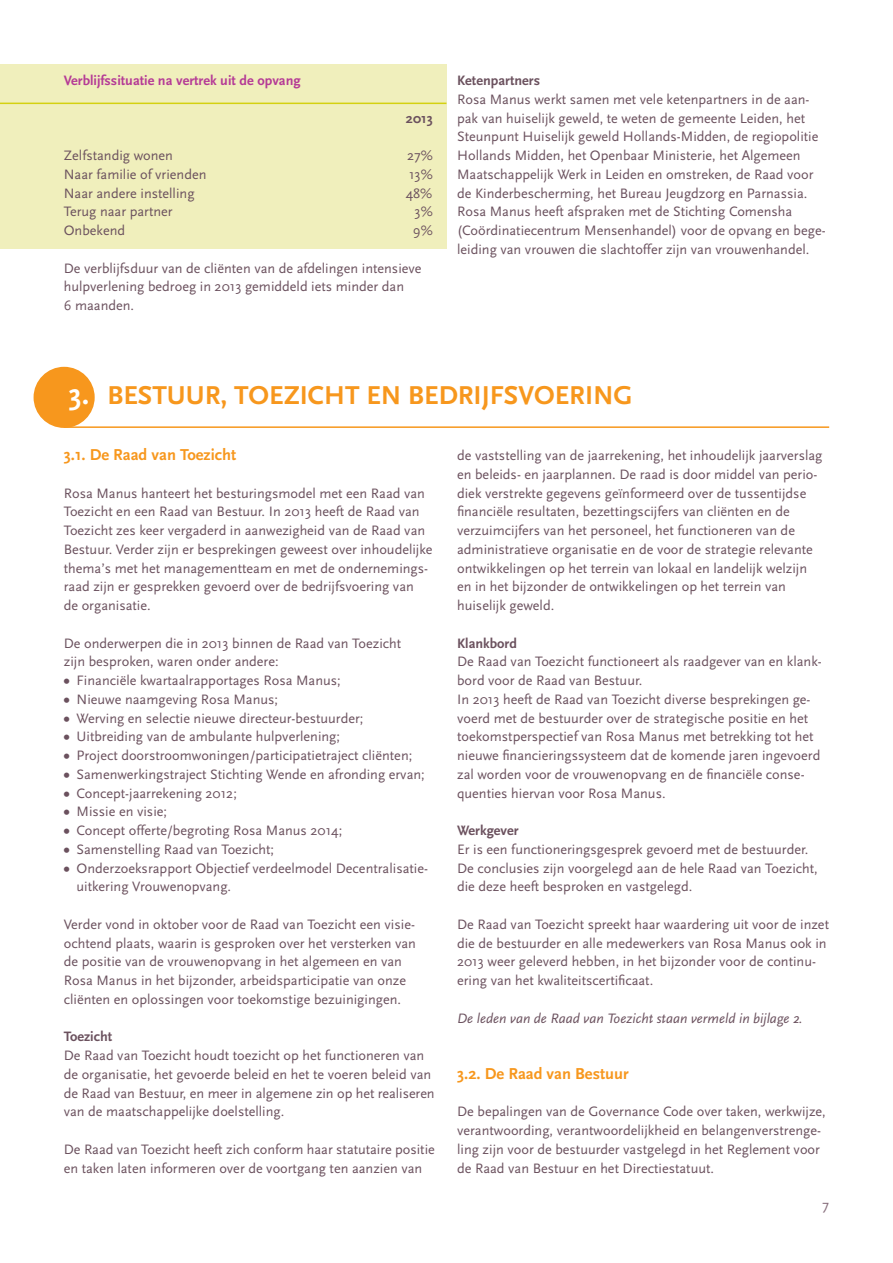
<style>
.page{position:relative;width:893px;height:1263px;background:#fff}
.page>*{position:absolute;margin:0;border:0;box-sizing:border-box;transform-origin:0 0}
.t1{font:700 30px "Scala Sans";color:#fff}
.t2{font:700 27px "Scala Sans";color:#f7971d}
.t3{font:700 16.5px "Scala Sans";color:#f7971d}
.t4{font:15px "Scala Sans";color:#876e7c}
.t5{font:14.25px/18.8px "Scala Sans";color:#6b515e}
.t6{font:italic 14.25px "Scala Sans";color:#6b515e}
.t7{font:700 14.25px "Scala Sans";color:#6b515e}
.t8{font:700 14.25px "Scala Sans";color:#b53b96}
.s1{font-weight:700;font-size:16.5px}
</style>
<div class="page">
<div style="left:0;top:64px;width:446px;height:185px;background:#f0efbc"></div>
<hr style="left:0;top:103px;width:446px;height:1px;background:#d4d110">
<div style="left:34px;top:367px;width:61px;height:61px;background:#f7971d;border-radius:50%"></div>
<hr style="left:64px;top:426px;width:765px;height:2px;background:#f7971d">
<p class="t8" style="left:64px;top:73px;width:238px">Verblijfssituatie na vertrek uit de opvang</p>
<p class="t7" style="left:406px;top:110px;width:28px">2013</p>
<p class="t5" style="left:64px;top:146px;width:111px">Zelfstandig wonen</p>
<p class="t5" style="left:407px;top:146px;width:27px">27%</p>
<p class="t5" style="left:64px;top:165px;width:144px">Naar familie of vrienden</p>
<p class="t5" style="left:409px;top:165px;width:25px">13%</p>
<p class="t5" style="left:64px;top:184px;width:132px">Naar andere instelling</p>
<p class="t5" style="left:406px;top:184px;width:28px">48%</p>
<p class="t5" style="left:64px;top:203px;width:110px">Terug naar partner</p>
<p class="t5" style="left:415px;top:203px;width:20px">3%</p>
<p class="t5" style="left:64px;top:221px;width:63px">Onbekend</p>
<p class="t5" style="left:413px;top:221px;width:21px">9%</p>
<p class="t5" style="left:64px;top:259px;width:359px">De verblijfsduur van de cliënten van de afdelingen intensieve hulpverlening bedroeg in 2013 gemiddeld iets minder dan</p>
<p class="t5" style="left:64px;top:296px;width:72px">6 maanden.</p>
<p class="t7" style="left:457px;top:73px;width:84px">Ketenpartners</p>
<p class="t5" style="left:457px;top:90px;width:363px">Rosa Manus werkt samen met vele ketenpartners in de aan&shy;pak van huiselijk geweld, te weten de gemeente Leiden, het Steunpunt Huiselijk geweld Hollands-Midden, de regiopolitie Hollands Midden, het Openbaar Ministerie, het Algemeen Maatschappelijk Werk in Leiden en omstreken, de Raad voor de Kinderbescherming, het Bureau Jeugdzorg en Parnassia.<br>Rosa Manus heeft afspraken met de Stichting Comensha</p>
<p class="t5" style="left:457px;top:221px;width:370px">(Coördinatiecentrum Mensenhandel) voor de opvang en bege&shy;leiding van vrouwen die slachtoffer zijn van vrouwenhandel.</p>
<p class="t2" style="left:107px;top:380px;width:527px">BESTUUR, TOEZICHT EN BEDRIJFSVOERING</p>
<p class="t3" style="left:64px;top:446px;width:174px">3.1. De Raad van Toezicht</p>
<p class="t5" style="left:64px;top:484px;width:370px">Rosa Manus hanteert het besturingsmodel met een Raad van Toezicht en een Raad van Bestuur. In 2013 heeft de Raad van Toezicht zes keer vergaderd in aanwezigheid van de Raad van Bestuur. Verder zijn er besprekingen geweest over inhoudelijke thema’s met het managementteam en met de ondernemings&shy;raad zijn er gesprekken gevoerd over de bedrijfsvoering van</p>
<p class="t5" style="left:64px;top:596px;width:88px">de organisatie.</p>
<p class="t5" style="left:64px;top:634px;width:339px">De onderwerpen die in 2013 binnen de Raad van Toezicht</p>
<p class="t5" style="left:64px;top:653px;width:216px">zijn besproken, waren onder andere:</p>
<p class="t5" style="left:64px;top:671px;width:278px"><span class="s1">•</span> Financiële kwartaalrapportages Rosa Manus;</p>
<p class="t5" style="left:64px;top:690px;width:216px"><span class="s1">•</span> Nieuwe naamgeving Rosa Manus;</p>
<p class="t5" style="left:64px;top:709px;width:301px"><span class="s1">•</span> Werving en selectie nieuwe directeur-bestuurder;</p>
<p class="t5" style="left:64px;top:728px;width:278px"><span class="s1">•</span> Uitbreiding van de ambulante hulpverlening;</p>
<p class="t5" style="left:64px;top:746px;width:350px"><span class="s1">•</span> Project doorstroomwoningen/participatietraject cliënten;</p>
<p class="t5" style="left:64px;top:765px;width:362px"><span class="s1">•</span> Samenwerkingstraject Stichting Wende en afronding ervan;</p>
<p class="t5" style="left:64px;top:784px;width:175px"><span class="s1">•</span> Concept-jaarrekening 2012;</p>
<p class="t5" style="left:64px;top:803px;width:105px"><span class="s1">•</span> Missie en visie;</p>
<p class="t5" style="left:64px;top:821px;width:280px"><span class="s1">•</span> Concept offerte/begroting Rosa Manus 2014;</p>
<p class="t5" style="left:64px;top:840px;width:212px"><span class="s1">•</span> Samenstelling Raad van Toezicht;</p>
<p class="t5" style="left:77px;top:859px;width:353px;text-indent:-13px"><span class="s1">•</span> Onderzoeksrapport Objectief verdeelmodel Decentralisatie&shy;uitkering Vrouwenopvang.</p>
<p class="t5" style="left:64px;top:915px;width:354px">Verder vond in oktober voor de Raad van Toezicht een visie&shy;ochtend plaats, waarin is gesproken over het versterken van</p>
<p class="t5" style="left:64px;top:953px;width:340px">de positie van de vrouwenopvang in het algemeen en van</p>
<p class="t5" style="left:64px;top:971px;width:344px">Rosa Manus in het bijzonder, arbeidsparticipatie van onze cliënten en oplossingen voor toekomstige bezuinigingen.</p>
<p class="t7" style="left:64px;top:1029px;width:50px">Toezicht</p>
<p class="t5" style="left:64px;top:1046px;width:372px">De Raad van Toezicht houdt toezicht op het functioneren van de organisatie, het gevoerde beleid en het te voeren beleid van de Raad van Bestuur, en meer in algemene zin op het realiseren</p>
<p class="t5" style="left:64px;top:1103px;width:222px">van de maatschappelijke doelstelling.</p>
<p class="t5" style="left:64px;top:1140px;width:373px">De Raad van Toezicht heeft zich conform haar statutaire positie en taken laten informeren over de voortgang ten aanzien van</p>
<p class="t1" style="left:69px;top:378px;width:22px">3.</p>
<p class="t5" style="left:457px;top:446px;width:367px">de vaststelling van de jaarrekening, het inhoudelijk jaarverslag</p>
<p class="t5" style="left:457px;top:465px;width:362px">en beleids- en jaarplannen. De raad is door middel van perio&shy;diek verstrekte gegevens geïnformeerd over de tussentijdse financiële resultaten, bezettingscijfers van cliënten en de</p>
<p class="t5" style="left:457px;top:521px;width:357px">verzuimcijfers van het personeel, het functioneren van de administratieve organisatie en de voor de strategie relevante ontwikkelingen op het terrein van lokaal en landelijk welzijn</p>
<p class="t5" style="left:457px;top:578px;width:330px">en in het bijzonder de ontwikkelingen op het terrein van</p>
<p class="t5" style="left:457px;top:596px;width:99px">huiselijk geweld.</p>
<p class="t7" style="left:457px;top:635px;width:61px">Klankbord</p>
<p class="t5" style="left:457px;top:653px;width:366px">De Raad van Toezicht functioneert als raadgever van en klank&shy;bord voor de Raad van Bestuur.</p>
<p class="t5" style="left:457px;top:690px;width:365px">In 2013 heeft de Raad van Toezicht diverse besprekingen ge&shy;voerd met de bestuurder over de strategische positie en het toekomstperspectief van Rosa Manus met betrekking tot het nieuwe financieringssysteem dat de komende jaren ingevoerd zal worden voor de vrouwenopvang en de financiële conse&shy;quenties hiervan voor Rosa Manus.</p>
<p class="t7" style="left:457px;top:823px;width:63px">Werkgever</p>
<p class="t5" style="left:457px;top:840px;width:353px">Er is een functioneringsgesprek gevoerd met de bestuurder.</p>
<p class="t5" style="left:457px;top:859px;width:362px">De conclusies zijn voorgelegd aan de hele Raad van Toezicht, die deze heeft besproken en vastgelegd.</p>
<p class="t5" style="left:457px;top:915px;width:373px">De Raad van Toezicht spreekt haar waardering uit voor de inzet die de bestuurder en alle medewerkers van Rosa Manus ook in 2013 weer geleverd hebben, in het bijzonder voor de continu&shy;ering van het kwaliteitscertificaat.</p>
<p class="t6" style="left:457px;top:1010px;width:347px">De leden van de Raad van Toezicht staan vermeld in bijlage 2.</p>
<p class="t3" style="left:457px;top:1065px;width:173px">3.2. De Raad van Bestuur</p>
<p class="t5" style="left:457px;top:1103px;width:370px">De bepalingen van de Governance Code over taken, werkwijze, verantwoording, verantwoordelijkheid en belangenverstrenge&shy;ling zijn voor de bestuurder vastgelegd in het Reglement voor de Raad van Bestuur en het Directiestatuut.</p>
<p class="t4" style="left:822px;top:1197px;width:8px">7</p>
</div>
